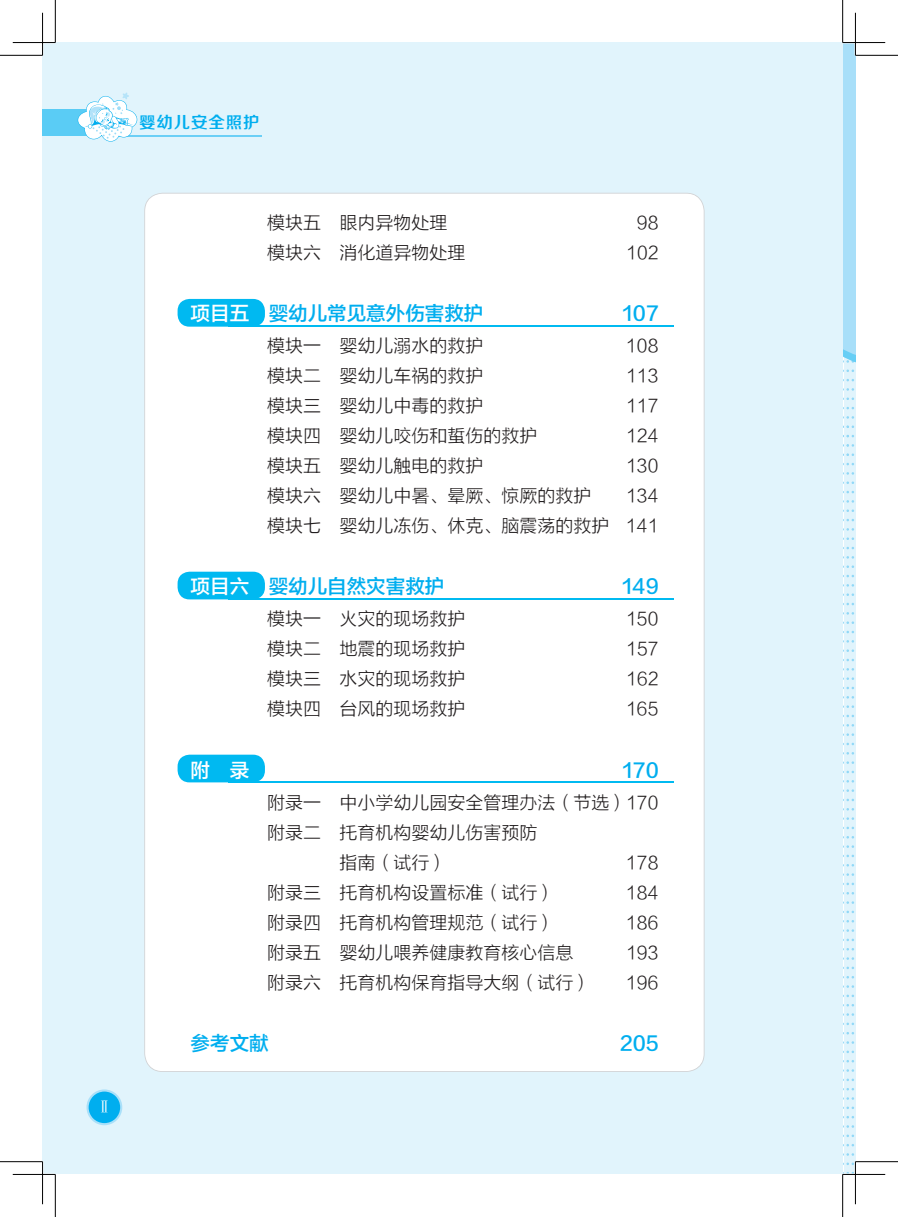
<style>
.page{position:relative;width:898px;height:1217px;background:#fff}
.page>*{position:absolute;margin:0;border:0;box-sizing:border-box;transform-origin:0 0}
.t1{font:19.5px "FZLTZHJW GB1 0";color:#00aeef}
.t2{font:19.5px "FZLTZHJW GB1 0";color:#fff}
.t3{font:18px/30px "FZLTXHK";color:#231f20;text-align:right}
.t4{font:16.5px "FZZZHONGJW GB1 0";letter-spacing:.05em;color:#00aeef}
.t5{font:15px "FZSSJW GB1 0";color:#fff;scale:.8 1}
.s1{color:#fff}
</style>
<div class="page">
<div style="left:843px;top:43px;width:12px;height:1131px;background:#e1f4fc"></div>
<svg style="left:842px;top:751px;width:12px;height:3px"></svg>
<svg style="left:842px;top:779px;width:12px;height:3px"></svg>
<svg style="left:842px;top:807px;width:12px;height:3px"></svg>
<svg style="left:842px;top:835px;width:12px;height:3px"></svg>
<svg style="left:842px;top:863px;width:12px;height:3px"></svg>
<svg style="left:842px;top:891px;width:12px;height:3px"></svg>
<svg style="left:842px;top:919px;width:12px;height:3px"></svg>
<svg style="left:842px;top:947px;width:12px;height:3px"></svg>
<svg style="left:842px;top:966px;width:12px;height:2px"></svg>
<svg style="left:842px;top:985px;width:12px;height:2px"></svg>
<svg style="left:842px;top:1003px;width:12px;height:3px"></svg>
<svg style="left:842px;top:1022px;width:12px;height:2px"></svg>
<svg style="left:842px;top:1040px;width:12px;height:3px"></svg>
<svg style="left:842px;top:1059px;width:12px;height:3px"></svg>
<svg style="left:842px;top:1078px;width:12px;height:2px"></svg>
<svg style="left:842px;top:1096px;width:12px;height:3px"></svg>
<svg style="left:842px;top:1115px;width:12px;height:3px"></svg>
<svg style="left:842px;top:1124px;width:12px;height:3px"></svg>
<svg style="left:842px;top:1134px;width:12px;height:2px"></svg>
<svg style="left:842px;top:1143px;width:12px;height:3px"></svg>
<svg style="left:842px;top:1152px;width:12px;height:3px"></svg>
<svg style="left:842px;top:1162px;width:12px;height:2px"></svg>
<svg style="left:842px;top:938px;width:12px;height:2px"></svg>
<svg style="left:842px;top:407px;width:12px;height:2px"></svg>
<svg style="left:842px;top:462px;width:12px;height:3px"></svg>
<svg style="left:842px;top:481px;width:12px;height:3px"></svg>
<svg style="left:842px;top:500px;width:12px;height:2px"></svg>
<svg style="left:842px;top:518px;width:12px;height:3px"></svg>
<svg style="left:842px;top:537px;width:12px;height:3px"></svg>
<svg style="left:842px;top:565px;width:12px;height:3px"></svg>
<svg style="left:842px;top:593px;width:12px;height:3px"></svg>
<svg style="left:842px;top:621px;width:12px;height:2px"></svg>
<svg style="left:842px;top:649px;width:12px;height:2px"></svg>
<svg style="left:842px;top:677px;width:12px;height:2px"></svg>
<svg style="left:842px;top:705px;width:12px;height:2px"></svg>
<svg style="left:842px;top:733px;width:12px;height:2px"></svg>
<svg style="left:842px;top:770px;width:12px;height:3px"></svg>
<svg style="left:842px;top:798px;width:12px;height:3px"></svg>
<svg style="left:842px;top:826px;width:12px;height:3px"></svg>
<svg style="left:842px;top:854px;width:12px;height:3px"></svg>
<svg style="left:842px;top:882px;width:12px;height:3px"></svg>
<svg style="left:842px;top:910px;width:12px;height:3px"></svg>
<svg style="left:842px;top:1106px;width:12px;height:2px"></svg>
<svg style="left:842px;top:556px;width:12px;height:2px"></svg>
<svg style="left:842px;top:584px;width:12px;height:2px"></svg>
<svg style="left:842px;top:612px;width:12px;height:2px"></svg>
<svg style="left:842px;top:640px;width:12px;height:2px"></svg>
<svg style="left:842px;top:668px;width:12px;height:2px"></svg>
<svg style="left:842px;top:696px;width:12px;height:2px"></svg>
<svg style="left:842px;top:723px;width:12px;height:3px"></svg>
<svg style="left:842px;top:761px;width:12px;height:2px"></svg>
<svg style="left:842px;top:789px;width:12px;height:2px"></svg>
<svg style="left:842px;top:817px;width:12px;height:2px"></svg>
<svg style="left:842px;top:845px;width:12px;height:2px"></svg>
<svg style="left:842px;top:873px;width:12px;height:2px"></svg>
<svg style="left:842px;top:901px;width:12px;height:2px"></svg>
<svg style="left:842px;top:929px;width:12px;height:2px"></svg>
<svg style="left:842px;top:957px;width:12px;height:2px"></svg>
<svg style="left:842px;top:975px;width:12px;height:3px"></svg>
<svg style="left:842px;top:994px;width:12px;height:2px"></svg>
<svg style="left:842px;top:1013px;width:12px;height:2px"></svg>
<svg style="left:842px;top:1031px;width:12px;height:3px"></svg>
<svg style="left:842px;top:1050px;width:12px;height:2px"></svg>
<svg style="left:842px;top:1068px;width:12px;height:3px"></svg>
<svg style="left:842px;top:1087px;width:12px;height:3px"></svg>
<svg style="left:842px;top:742px;width:12px;height:3px"></svg>
<svg style="left:842px;top:472px;width:12px;height:2px"></svg>
<svg style="left:842px;top:490px;width:12px;height:3px"></svg>
<svg style="left:842px;top:509px;width:12px;height:3px"></svg>
<svg style="left:842px;top:528px;width:12px;height:2px"></svg>
<svg style="left:842px;top:546px;width:12px;height:3px"></svg>
<svg style="left:842px;top:574px;width:12px;height:3px"></svg>
<svg style="left:842px;top:602px;width:12px;height:3px"></svg>
<svg style="left:842px;top:630px;width:12px;height:3px"></svg>
<svg style="left:842px;top:658px;width:12px;height:3px"></svg>
<svg style="left:842px;top:686px;width:12px;height:3px"></svg>
<svg style="left:842px;top:714px;width:12px;height:3px"></svg>
<svg style="left:842px;top:43px;width:13px;height:357px;background:#b0e2f9"></svg>
<svg style="left:842px;top:416px;width:12px;height:40px"></svg>
<div style="left:43px;top:43px;width:799px;height:1131px;background:#e1f4fc"></div>
<svg style="left:86px;top:1089px;width:36px;height:35px"></svg>
<hr style="left:106px;top:135px;width:156px;height:1px;background:#6bcff6">
<div style="left:43px;top:109px;width:73px;height:27px;background:#5accf5"></div>
<svg style="left:78px;top:92px;width:60px;height:50px"></svg>
<div style="left:144px;top:193px;width:560px;height:878px;background:#fff"></div>
<div style="left:177px;top:299px;width:88px;height:27px;background:#00b9f1;border-radius:12px"></div>
<hr style="left:228px;top:325px;width:445px;height:1px;background:#00baf1">
<div style="left:177px;top:571px;width:88px;height:28px;background:#00b9f1;border-radius:12px"></div>
<hr style="left:228px;top:598px;width:445px;height:1px;background:#00baf1">
<div style="left:177px;top:754px;width:88px;height:28px;background:#00b9f1;border-radius:12px"></div>
<hr style="left:228px;top:781px;width:445px;height:1px;background:#00baf1">
<hr style="left:0;top:55px;width:43px;height:1px;background:#000">
<hr style="left:855px;top:55px;width:42px;height:1px;background:#000">
<hr style="left:0;top:1161px;width:43px;height:1px;background:#000">
<hr style="left:855px;top:1161px;width:42px;height:1px;background:#000">
<hr style="left:55px;top:0;width:1px;height:43px;background:#000">
<hr style="left:55px;top:1174px;width:1px;height:42px;background:#000">
<hr style="left:842px;top:0;width:1px;height:43px;background:#000">
<hr style="left:842px;top:1174px;width:1px;height:42px;background:#000">
<hr style="left:13px;top:42px;width:42px;height:1px;background:#000">
<hr style="left:842px;top:42px;width:42px;height:1px;background:#000">
<hr style="left:13px;top:1173px;width:42px;height:1px;background:#000">
<hr style="left:842px;top:1173px;width:42px;height:1px;background:#000">
<hr style="left:42px;top:13px;width:1px;height:42px;background:#000">
<hr style="left:42px;top:1161px;width:1px;height:42px;background:#000">
<hr style="left:854px;top:13px;width:1px;height:42px;background:#000">
<hr style="left:854px;top:1161px;width:1px;height:42px;background:#000">
<p class="t4" style="left:139px;top:113px;width:122px">婴幼儿安全照护</p>
<p class="t5" style="left:98px;top:1098px;width:16px">Ⅱ</p>
<p class="t3" style="left:267px;top:208px;width:182px">模块五 眼内异物处理</p>
<p class="t3" style="left:636px;top:208px;width:23px">98</p>
<p class="t3" style="left:267px;top:238px;width:200px">模块六 消化道异物处理</p>
<p class="t3" style="left:626px;top:238px;width:34px">102</p>
<p class="t1" style="left:190px;top:303px;width:294px"><span class="s1">项目五</span> 婴幼儿常见意外伤害救护</p>
<p class="t1" style="left:622px;top:303px;width:38px">107</p>
<p class="t3" style="left:267px;top:331px;width:218px">模块一 婴幼儿溺水的救护</p>
<p class="t3" style="left:625px;top:331px;width:34px">108</p>
<p class="t3" style="left:267px;top:361px;width:218px">模块二 婴幼儿车祸的救护</p>
<p class="t3" style="left:625px;top:361px;width:34px">113</p>
<p class="t3" style="left:267px;top:391px;width:218px">模块三 婴幼儿中毒的救护</p>
<p class="t3" style="left:625px;top:391px;width:34px">117</p>
<p class="t3" style="left:267px;top:421px;width:272px">模块四 婴幼儿咬伤和蜇伤的救护</p>
<p class="t3" style="left:626px;top:421px;width:34px">124</p>
<p class="t3" style="left:267px;top:451px;width:218px">模块五 婴幼儿触电的救护</p>
<p class="t3" style="left:625px;top:451px;width:34px">130</p>
<p class="t3" style="left:267px;top:481px;width:326px">模块六 婴幼儿中暑、晕厥、惊厥的救护</p>
<p class="t3" style="left:267px;top:481px;width:393px">134<br>模块七 婴幼儿冻伤、休克、脑震荡的救护 141</p>
<p class="t1" style="left:190px;top:576px;width:255px"><span class="s1">项目六</span> 婴幼儿自然灾害救护</p>
<p class="t1" style="left:622px;top:576px;width:38px">149</p>
<p class="t3" style="left:267px;top:604px;width:200px">模块一 火灾的现场救护</p>
<p class="t3" style="left:625px;top:604px;width:34px">150</p>
<p class="t3" style="left:267px;top:634px;width:200px">模块二 地震的现场救护</p>
<p class="t3" style="left:626px;top:634px;width:34px">157</p>
<p class="t3" style="left:267px;top:664px;width:200px">模块三 水灾的现场救护</p>
<p class="t3" style="left:626px;top:664px;width:34px">162</p>
<p class="t3" style="left:267px;top:694px;width:200px">模块四 台风的现场救护</p>
<p class="t3" style="left:625px;top:694px;width:34px">165</p>
<p class="t2" style="left:190px;top:759px;width:60px">附 录</p>
<p class="t1" style="left:622px;top:759px;width:38px">170</p>
<p class="t3" style="left:267px;top:787px;width:393px">附录一 中小学幼儿园安全管理办法（节选）170</p>
<p class="t3" style="left:267px;top:817px;width:272px">附录二 托育机构婴幼儿伤害预防</p>
<p class="t3" style="left:339px;top:847px;width:110px">指南（试行）</p>
<p class="t3" style="left:625px;top:847px;width:34px">178</p>
<p class="t3" style="left:267px;top:877px;width:290px">附录三 托育机构设置标准（试行）</p>
<p class="t3" style="left:625px;top:877px;width:34px">184</p>
<p class="t3" style="left:267px;top:907px;width:290px">附录四 托育机构管理规范（试行）</p>
<p class="t3" style="left:625px;top:907px;width:34px">186</p>
<p class="t3" style="left:267px;top:937px;width:308px">附录五 婴幼儿喂养健康教育核心信息</p>
<p class="t3" style="left:625px;top:937px;width:34px">193</p>
<p class="t3" style="left:267px;top:967px;width:326px">附录六 托育机构保育指导大纲（试行）</p>
<p class="t3" style="left:625px;top:967px;width:34px">196</p>
<p class="t1" style="left:190px;top:1032px;width:80px">参考文献</p>
<p class="t1" style="left:620px;top:1032px;width:40px">205</p>
</div>
